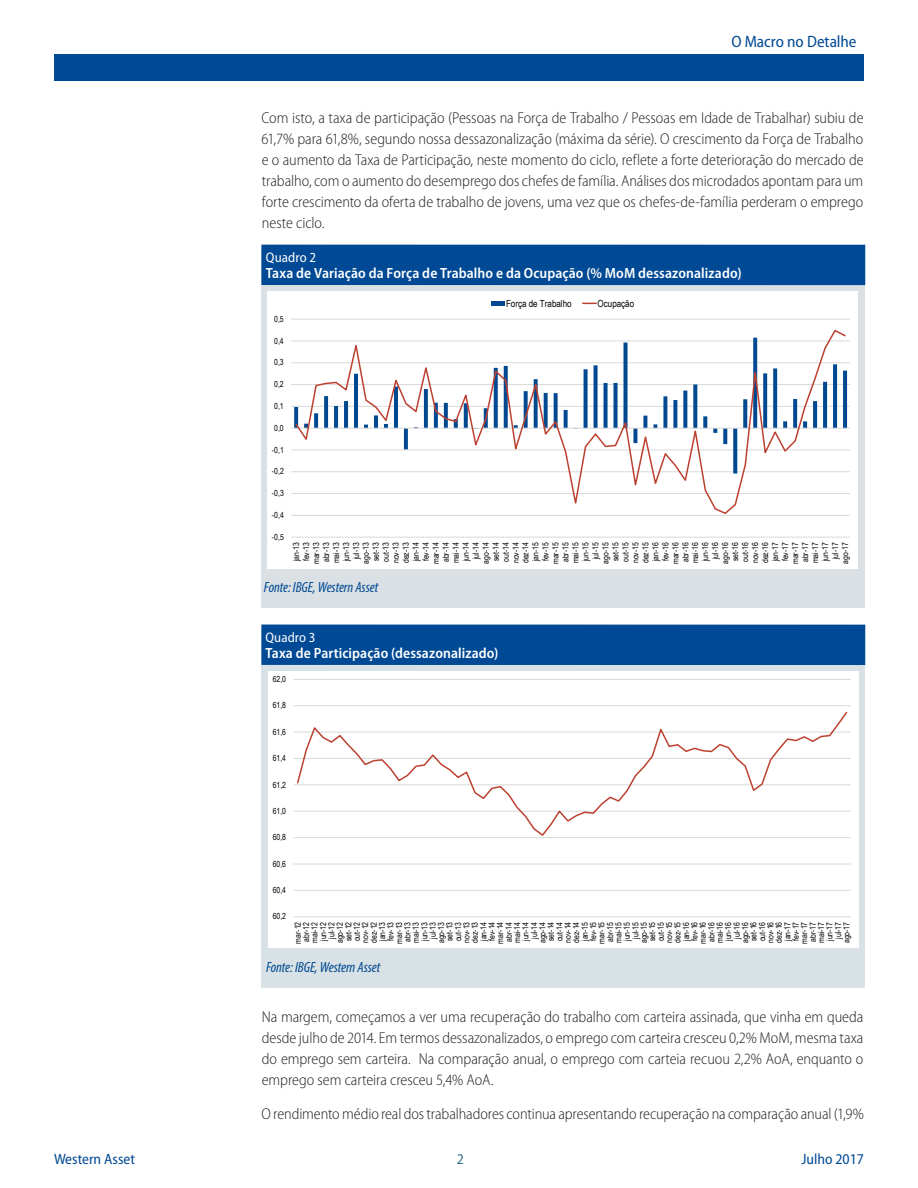
<style>
.page{position:relative;width:918px;height:1188px;background:#fff}
.page>*{position:absolute;margin:0;border:0;box-sizing:border-box;transform-origin:0 0}
.t1{font:semi-condensed 16.5px "Myriad Pro";color:#004994}
.Body_Text{font:300 semi-condensed 15.75px/21px "Myriad Pro";letter-spacing:-.005em;color:#231f20;text-align:justify}
.t2{font:semi-condensed 15px "Myriad Pro";color:#004994}
.Page{font:semi-condensed 15px "Myriad Pro";color:#386e8f}
.t3{font:600 semi-condensed 14.85px "Myriad Pro";letter-spacing:.005em;color:#fff}
.t4{font:italic condensed 14.85px "Myriad Pro";letter-spacing:-.005em;color:#004994}
.t5{font:italic condensed 14.85px "Myriad Pro";letter-spacing:-.005em;color:#004990}
.t6{font:semi-condensed 13.95px "Myriad Pro";letter-spacing:.005em;color:#fff}
.t7{font:9.75px "Arial Narrow";letter-spacing:-.005em;color:#000}
.t8{font:8.4px/8.4px "Arial Narrow";color:#000;text-align:center}
</style>
<div class="page">
<div style="left:54px;top:54px;width:810px;height:27px;background:#004994"></div>
<div style="left:261px;top:665px;width:604px;height:323px;background:#d8e1e5"></div>
<div style="left:261px;top:285px;width:604px;height:323px;background:#dae0e4"></div>
<div style="left:261px;top:245px;width:604px;height:40px;background:#004994"></div>
<div style="left:261px;top:625px;width:604px;height:40px;background:#004994"></div>
<div style="left:267px;top:292px;width:591px;height:277px;background:#fff"></div>
<hr style="left:291px;top:537px;width:559px;height:1px;background:#d9d9d9">
<hr style="left:291px;top:515px;width:559px;height:1px;background:#d9d9d9">
<hr style="left:291px;top:493px;width:559px;height:1px;background:#d9d9d9">
<hr style="left:291px;top:471px;width:559px;height:1px;background:#d9d9d9">
<hr style="left:291px;top:450px;width:559px;height:1px;background:#d9d9d9">
<hr style="left:291px;top:406px;width:559px;height:1px;background:#d9d9d9">
<hr style="left:291px;top:384px;width:559px;height:1px;background:#d9d9d9">
<hr style="left:291px;top:362px;width:559px;height:1px;background:#d9d9d9">
<hr style="left:291px;top:341px;width:559px;height:1px;background:#d9d9d9">
<hr style="left:291px;top:319px;width:559px;height:1px;background:#d9d9d9">
<hr style="left:291px;top:428px;width:559px;height:1px;background:#d9d9d9">
<svg style="left:294px;top:329px;width:553px;height:185px"></svg>
<div style="left:491px;top:301px;width:14px;height:5px;background:#004990"></div>
<svg style="left:583px;top:303px;width:13px;height:1px"></svg>
<div style="left:268px;top:671px;width:590px;height:277px;background:#fff"></div>
<hr style="left:294px;top:890px;width:557px;height:1px;background:#d9d9d9">
<hr style="left:294px;top:864px;width:557px;height:1px;background:#d9d9d9">
<hr style="left:294px;top:837px;width:557px;height:1px;background:#d9d9d9">
<hr style="left:294px;top:811px;width:557px;height:1px;background:#d9d9d9">
<hr style="left:294px;top:785px;width:557px;height:1px;background:#d9d9d9">
<hr style="left:294px;top:758px;width:557px;height:1px;background:#d9d9d9">
<hr style="left:294px;top:732px;width:557px;height:1px;background:#d9d9d9">
<hr style="left:294px;top:705px;width:557px;height:1px;background:#d9d9d9">
<hr style="left:294px;top:679px;width:557px;height:1px;background:#d9d9d9">
<hr style="left:294px;top:916px;width:557px;height:1px;background:#d9d9d9">
<svg style="left:296px;top:711px;width:553px;height:125px"></svg>
<p class="t1" style="left:731px;top:32px;width:127px">O Macro no Detalhe</p>
<p class="Body_Text" style="left:261px;top:108px;width:604px">Com isto, a taxa de participação (Pessoas na Força de Trabalho / Pessoas em Idade de Trabalhar) subiu de 61,7% para 61,8%, segundo nossa dessazonalização (máxima da série). O crescimento da Força de Trabalho e o aumento da Taxa de Participação, neste momento do ciclo, reflete a forte deterioração do mercado de trabalho, com o aumento do desemprego dos chefes de família. Análises dos microdados apontam para um forte crescimento da oferta de trabalho de jovens, uma vez que os chefes-de-família perderam o emprego neste ciclo.</p>
<p class="t6" style="left:266px;top:250px;width:52px">Quadro 2</p>
<p class="t3" style="left:266px;top:265px;width:477px">Taxa de Variação da Força de Trabalho e da Ocupação (% MoM dessazonalizado)</p>
<p class="t8" style="left:274px;top:314px;width:11px">0,5</p>
<p class="t8" style="left:274px;top:336px;width:11px">0,4</p>
<p class="t8" style="left:274px;top:358px;width:11px">0,3</p>
<p class="t8" style="left:274px;top:380px;width:11px">0,2</p>
<p class="t8" style="left:274px;top:402px;width:11px">0,1</p>
<p class="t8" style="left:274px;top:423px;width:11px">0,0</p>
<p class="t8" style="left:272px;top:445px;width:13px">-0,1</p>
<p class="t8" style="left:272px;top:467px;width:13px">-0,2</p>
<p class="t8" style="left:272px;top:489px;width:13px">-0,3</p>
<p class="t8" style="left:272px;top:511px;width:13px">-0,4</p>
<p class="t8" style="left:272px;top:532px;width:13px">-0,5</p>
<p class="t7" style="left:506px;top:296px;width:67px">Força de Trabalho</p>
<p class="t7" style="left:598px;top:296px;width:38px">Ocupação</p>
<p class="t8" style="left:291px;top:564px;width:23px;line-height:10.1px;rotate:-90deg">jan-13 fev-13 mar-13 abr-13 mai-13 jun-13 jul-13 ago-13 set-13 out-13 nov-13 dez-13 jan-14 fev-14 mar-14 abr-14 mai-14 jun-14 jul-14 ago-14 set-14 out-14 nov-14 dez-14 jan-15 fev-15 mar-15 abr-15 mai-15 jun-15 jul-15 ago-15 set-15 out-15 nov-15 dez-15 jan-16 fev-16 mar-16 abr-16 mai-16 jun-16 jul-16 ago-16 set-16 out-16 nov-16 dez-16 jan-17 fev-17 mar-17 abr-17 mai-17 jun-17 jul-17 ago-17</p>
<p class="t4" style="left:264px;top:578px;width:116px">Fonte: IBGE, Western Asset</p>
<p class="t6" style="left:265px;top:630px;width:52px">Quadro 3</p>
<p class="t3" style="left:265px;top:645px;width:235px">Taxa de Participação (dessazonalizado)</p>
<p class="t8" style="left:273px;top:675px;width:15px">62,0</p>
<p class="t8" style="left:273px;top:701px;width:15px">61,8</p>
<p class="t8" style="left:273px;top:727px;width:15px">61,6</p>
<p class="t8" style="left:273px;top:754px;width:15px">61,4</p>
<p class="t8" style="left:273px;top:780px;width:15px">61,2</p>
<p class="t8" style="left:273px;top:806px;width:15px">61,0</p>
<p class="t8" style="left:273px;top:833px;width:15px">60,8</p>
<p class="t8" style="left:273px;top:859px;width:15px">60,6</p>
<p class="t8" style="left:273px;top:886px;width:15px">60,4</p>
<p class="t8" style="left:273px;top:912px;width:15px">60,2</p>
<p class="t8" style="left:293px;top:944px;width:23px;rotate:-90deg">mar-12 abr-12 mai-12 jun-12 jul-12 ago-12 set-12 out-12 nov-12 dez-12 jan-13 fev-13 mar-13 abr-13 mai-13 jun-13 jul-13 ago-13 set-13 out-13 nov-13 dez-13 jan-14 fev-14 mar-14 abr-14 mai-14 jun-14 jul-14 ago-14 set-14 out-14 nov-14 dez-14 jan-15 fev-15 mar-15 abr-15 mai-15 jun-15 jul-15 ago-15 set-15 out-15 nov-15 dez-15 jan-16 fev-16 mar-16 abr-16 mai-16 jun-16 jul-16 ago-16 set-16 out-16 nov-16 dez-16 jan-17 fev-17 mar-17 abr-17 mai-17 jun-17 jul-17 ago-17</p>
<p class="t5" style="left:266px;top:958px;width:116px">Fonte: IBGE, Western Asset</p>
<p class="Body_Text" style="left:262px;top:1006px;width:603px">Na margem, começamos a ver uma recuperação do trabalho com carteira assinada, que vinha em queda desde julho de 2014. Em termos dessazonalizados, o emprego com carteira cresceu 0,2% MoM, mesma taxa do emprego sem carteira. Na comparação anual, o emprego com carteia recuou 2,2% AoA, enquanto o emprego sem carteira cresceu 5,4% AoA.</p>
<p class="Body_Text" style="left:262px;top:1104px;width:604px">O rendimento médio real dos trabalhadores continua apresentando recuperação na comparação anual (1,9%</p>
<p class="t2" style="left:54px;top:1151px;width:83px">Western Asset</p>
<p class="t2" style="left:801px;top:1151px;width:64px">Julho 2017</p>
<p class="Page" style="left:457px;top:1151px;width:9px">2</p>
</div>
